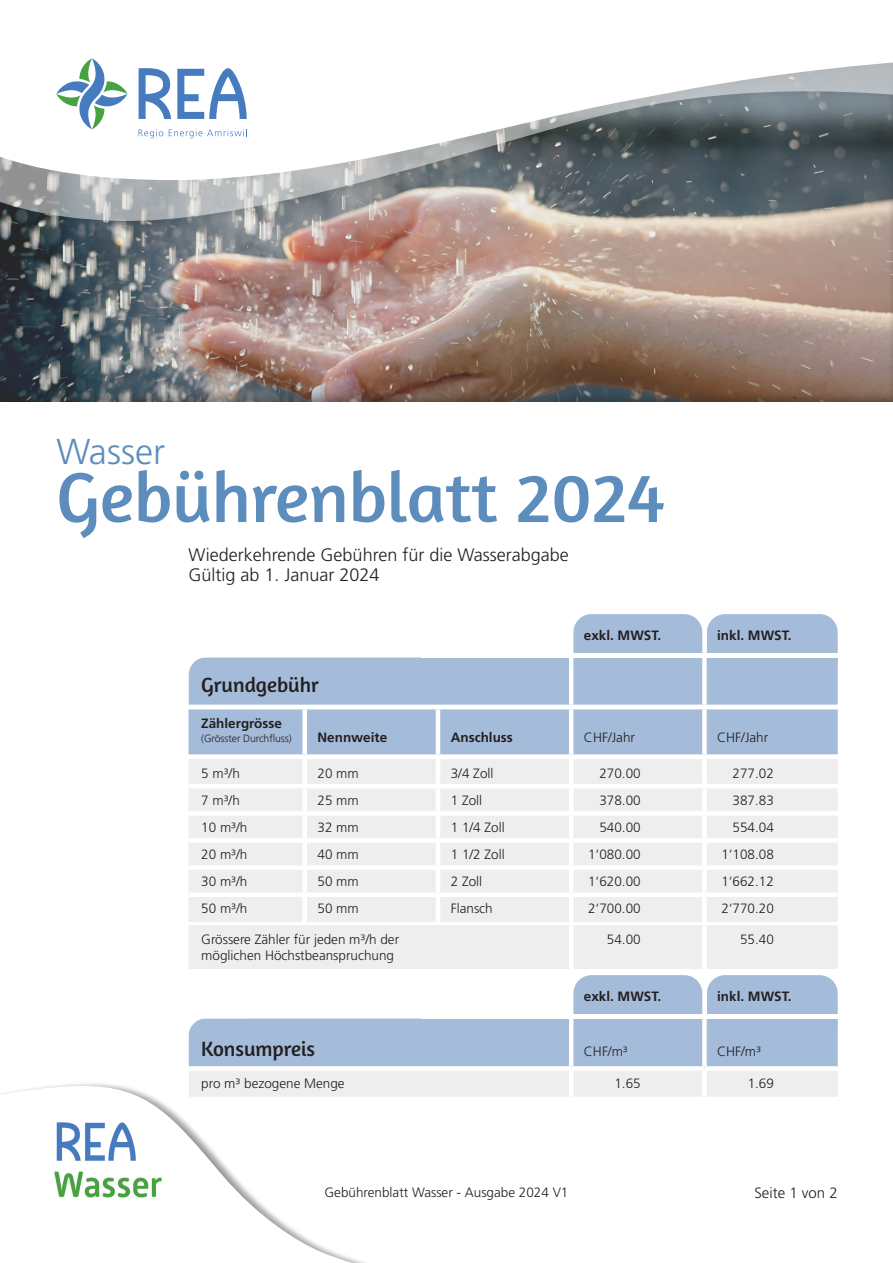
<style>
.page{position:relative;width:893px;height:1263px;background:#fff}
.page>*{position:absolute;margin:0;border:0;box-sizing:border-box;transform-origin:0 0}
.t1{font:72px "Amaranth";color:#5d8dbd}
.t2{font:300 36px "Frutiger LT Std";color:#5d8dbd}
.t3{font:21px "Amaranth";color:#231f20}
.t4{font:300 18px/19.5px "Frutiger LT Std";color:#231f20}
.t5{font:300 15px "Frutiger LT Std";color:#231f20}
.t6{font:300 13.5px/16.5px "Frutiger LT Std";color:#231f20}
.t7{font:700 13.5px "Frutiger LT Std";color:#231f20}
.t8{font:300 10.5px "Frutiger LT Std";letter-spacing:-.01em;color:#231f20}
</style>
<div class="page">
<div style="left:0;top:33px;width:893px;height:370px;background:#231f20;opacity:.5"></div>
<svg style="left:188px;top:614px;width:650px;height:141px"></svg>
<div style="left:302px;top:709px;width:5px;height:45px;background:#fff"></div>
<hr style="left:436px;top:709px;width:4px;height:45px;background:#fff">
<hr style="left:569px;top:709px;width:4px;height:45px;background:#fff">
<div style="left:702px;top:709px;width:5px;height:45px;background:#fff"></div>
<div style="left:189px;top:759px;width:649px;height:163px;background:#eeeeef"></div>
<div style="left:302px;top:759px;width:5px;height:25px;background:#fff"></div>
<hr style="left:436px;top:759px;width:4px;height:25px;background:#fff">
<hr style="left:569px;top:759px;width:4px;height:25px;background:#fff">
<div style="left:702px;top:759px;width:5px;height:25px;background:#fff"></div>
<hr style="left:189px;top:784px;width:116px;height:4px;background:#fff">
<hr style="left:305px;top:784px;width:133px;height:4px;background:#fff">
<div style="left:302px;top:788px;width:5px;height:23px;background:#fff"></div>
<hr style="left:438px;top:784px;width:133px;height:4px;background:#fff">
<hr style="left:436px;top:788px;width:4px;height:23px;background:#fff">
<hr style="left:571px;top:784px;width:133px;height:4px;background:#fff">
<hr style="left:569px;top:788px;width:4px;height:23px;background:#fff">
<hr style="left:704px;top:784px;width:134px;height:4px;background:#fff">
<div style="left:702px;top:788px;width:5px;height:23px;background:#fff"></div>
<hr style="left:189px;top:811px;width:116px;height:4px;background:#fff">
<hr style="left:305px;top:811px;width:133px;height:4px;background:#fff">
<div style="left:302px;top:815px;width:5px;height:23px;background:#fff"></div>
<hr style="left:438px;top:811px;width:133px;height:4px;background:#fff">
<hr style="left:436px;top:815px;width:4px;height:23px;background:#fff">
<hr style="left:571px;top:811px;width:133px;height:4px;background:#fff">
<hr style="left:569px;top:815px;width:4px;height:23px;background:#fff">
<hr style="left:704px;top:811px;width:134px;height:4px;background:#fff">
<div style="left:702px;top:815px;width:5px;height:23px;background:#fff"></div>
<div style="left:189px;top:838px;width:116px;height:5px;background:#fff"></div>
<div style="left:305px;top:838px;width:133px;height:5px;background:#fff"></div>
<div style="left:302px;top:843px;width:5px;height:22px;background:#fff"></div>
<div style="left:438px;top:838px;width:133px;height:5px;background:#fff"></div>
<hr style="left:436px;top:843px;width:4px;height:22px;background:#fff">
<div style="left:571px;top:838px;width:133px;height:5px;background:#fff"></div>
<hr style="left:569px;top:843px;width:4px;height:22px;background:#fff">
<div style="left:704px;top:838px;width:134px;height:5px;background:#fff"></div>
<div style="left:702px;top:843px;width:5px;height:22px;background:#fff"></div>
<div style="left:189px;top:865px;width:116px;height:5px;background:#fff"></div>
<div style="left:305px;top:865px;width:133px;height:5px;background:#fff"></div>
<div style="left:302px;top:870px;width:5px;height:22px;background:#fff"></div>
<div style="left:438px;top:865px;width:133px;height:5px;background:#fff"></div>
<hr style="left:436px;top:870px;width:4px;height:22px;background:#fff">
<div style="left:571px;top:865px;width:133px;height:5px;background:#fff"></div>
<hr style="left:569px;top:870px;width:4px;height:22px;background:#fff">
<div style="left:704px;top:865px;width:134px;height:5px;background:#fff"></div>
<div style="left:702px;top:870px;width:5px;height:22px;background:#fff"></div>
<div style="left:189px;top:892px;width:116px;height:5px;background:#fff"></div>
<div style="left:305px;top:892px;width:133px;height:5px;background:#fff"></div>
<div style="left:302px;top:897px;width:5px;height:25px;background:#fff"></div>
<div style="left:438px;top:892px;width:133px;height:5px;background:#fff"></div>
<hr style="left:436px;top:897px;width:4px;height:25px;background:#fff">
<div style="left:571px;top:892px;width:133px;height:5px;background:#fff"></div>
<hr style="left:569px;top:897px;width:4px;height:25px;background:#fff">
<div style="left:704px;top:892px;width:134px;height:5px;background:#fff"></div>
<div style="left:702px;top:897px;width:5px;height:25px;background:#fff"></div>
<svg style="left:188px;top:925px;width:650px;height:172px"></svg>
<hr style="left:569px;top:925px;width:4px;height:44px;background:#fff">
<div style="left:702px;top:925px;width:5px;height:44px;background:#fff"></div>
<div style="left:0;top:0;width:893px;height:229px;background:#231f20;opacity:.15"></div>
<svg style="left:0;top:181px;width:893px;height:43px;background:#959595"></svg>
<svg style="left:0;top:0;width:893px;height:181px"></svg>
<svg style="left:56px;top:58px;width:71px;height:71px"></svg>
<svg style="left:139px;top:129px;width:24px;height:9px"></svg>
<svg style="left:169px;top:129px;width:78px;height:9px"></svg>
<svg style="left:139px;top:68px;width:32px;height:51px"></svg>
<svg style="left:177px;top:68px;width:70px;height:51px"></svg>
<div style="left:0;top:1081px;width:478px;height:182px;background:#231f20;opacity:.35"></div>
<div style="left:0;top:1087px;width:476px;height:176px;background:#fff"></div>
<svg style="left:0;top:1085px;width:466px;height:178px"></svg>
<img style="left:43px;top:1119px;width:122px;height:80px">
<h2 class="t2" style="left:56px;top:431px;width:110px">Wasser</h2>
<h1 class="t1" style="left:56px;top:455px;width:610px">Gebührenblatt 2024</h1>
<h3 class="t4" style="left:189px;top:545px;width:382px">Wiederkehrende Gebühren für die Wasserabgabe<br>Gültig ab 1. Januar 2024</h3>
<h3 class="t3" style="left:201px;top:672px;width:119px">Grundgebühr</h3>
<p class="t7" style="left:584px;top:627px;width:79px">exkl. MWST.</p>
<p class="t7" style="left:717px;top:627px;width:76px">inkl. MWST.</p>
<p class="t7" style="left:201px;top:715px;width:82px">Zählergrösse</p>
<p class="t8" style="left:201px;top:732px;width:92px">(Grösster Durchfluss)</p>
<p class="t7" style="left:317px;top:729px;width:71px">Nennweite</p>
<p class="t7" style="left:451px;top:729px;width:64px">Anschluss</p>
<p class="t6" style="left:584px;top:729px;width:53px">CHF/Jahr</p>
<p class="t6" style="left:717px;top:729px;width:53px">CHF/Jahr</p>
<p class="t6" style="left:201px;top:765px;width:40px">5 m³/h</p>
<p class="t6" style="left:317px;top:765px;width:43px">20 mm</p>
<p class="t6" style="left:451px;top:765px;width:44px">3/4 Zoll</p>
<p class="t6" style="left:599px;top:765px;width:43px">270.00</p>
<p class="t6" style="left:733px;top:765px;width:43px">277.02</p>
<p class="t6" style="left:201px;top:792px;width:40px">7 m³/h</p>
<p class="t6" style="left:317px;top:792px;width:43px">25 mm</p>
<p class="t6" style="left:451px;top:792px;width:33px">1 Zoll</p>
<p class="t6" style="left:599px;top:792px;width:43px">378.00</p>
<p class="t6" style="left:733px;top:792px;width:43px">387.83</p>
<p class="t6" style="left:201px;top:819px;width:48px">10 m³/h</p>
<p class="t6" style="left:317px;top:819px;width:43px">32 mm</p>
<p class="t6" style="left:451px;top:819px;width:56px">1 1/4 Zoll</p>
<p class="t6" style="left:599px;top:819px;width:43px">540.00</p>
<p class="t6" style="left:733px;top:819px;width:43px">554.04</p>
<p class="t6" style="left:201px;top:846px;width:48px">20 m³/h</p>
<p class="t6" style="left:317px;top:846px;width:43px">40 mm</p>
<p class="t6" style="left:451px;top:846px;width:56px">1 1/2 Zoll</p>
<p class="t6" style="left:588px;top:846px;width:54px">1‘080.00</p>
<p class="t6" style="left:721px;top:846px;width:54px">1‘108.08</p>
<p class="t6" style="left:201px;top:873px;width:48px">30 m³/h</p>
<p class="t6" style="left:317px;top:873px;width:43px">50 mm</p>
<p class="t6" style="left:451px;top:873px;width:33px">2 Zoll</p>
<p class="t6" style="left:588px;top:873px;width:54px">1‘620.00</p>
<p class="t6" style="left:721px;top:873px;width:54px">1‘662.12</p>
<p class="t6" style="left:201px;top:901px;width:48px">50 m³/h</p>
<p class="t6" style="left:317px;top:901px;width:43px">50 mm</p>
<p class="t6" style="left:451px;top:901px;width:43px">Flansch</p>
<p class="t6" style="left:588px;top:901px;width:54px">2‘700.00</p>
<p class="t6" style="left:721px;top:901px;width:54px">2‘770.20</p>
<p class="t6" style="left:201px;top:931px;width:199px">Grössere Zähler für jeden m³/h der möglichen Höchstbeanspruchung</p>
<p class="t6" style="left:607px;top:931px;width:35px">54.00</p>
<p class="t6" style="left:740px;top:931px;width:35px">55.40</p>
<p class="t7" style="left:584px;top:988px;width:79px">exkl. MWST.</p>
<p class="t7" style="left:717px;top:988px;width:76px">inkl. MWST.</p>
<h3 class="t3" style="left:201px;top:1036px;width:115px">Konsumpreis</h3>
<p class="t6" style="left:584px;top:1043px;width:45px">CHF/m³</p>
<p class="t6" style="left:717px;top:1043px;width:45px">CHF/m³</p>
<p class="t6" style="left:201px;top:1075px;width:145px">pro m³ bezogene Menge</p>
<p class="t6" style="left:614px;top:1075px;width:28px">1.65</p>
<p class="t6" style="left:748px;top:1075px;width:28px">1.69</p>
<p class="t6" style="left:325px;top:1184px;width:245px">Gebührenblatt Wasser - Ausgabe 2024 V1</p>
<p class="t5" style="left:754px;top:1184px;width:85px">Seite 1 von 2</p>
</div>
